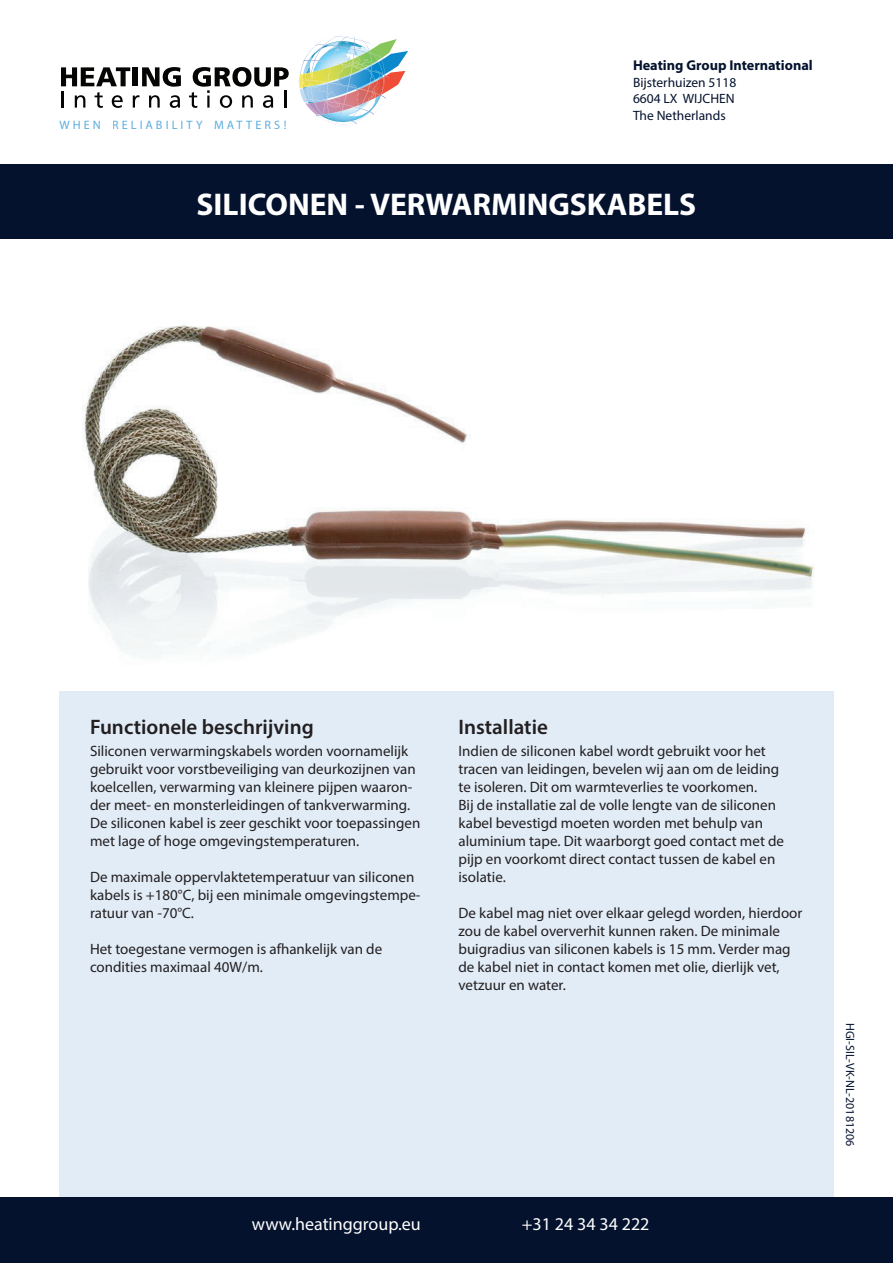
<style>
.page{position:relative;width:893px;height:1263px;background:#fff}
.page>*{position:absolute;margin:0;border:0;box-sizing:border-box;transform-origin:0 0}
.t1{font:700 31.5px "Myriad Pro";color:#fff}
.t2{font:600 21px "Myriad Pro";color:#231f20}
.t3{font:18px "Myriad Pro";color:#fff}
.t4{font:15px/18px "Myriad Pro";color:#231f20}
.t5{font:700 14.25px "Myriad Pro";color:#04122e}
.t6{font:13.5px/16.5px "Myriad Pro";color:#04122e}
.t7{font:12.15px "Myriad Pro";letter-spacing:.255em;color:#5caee0}
.t8{font:12px "Myriad Pro";color:#04122e}
.s1{font-size:12.3px}
</style>
<div class="page">
<img style="left:59px;top:325px;width:775px;height:367px">
<div style="left:59px;top:692px;width:775px;height:508px;background:#e1ecf7"></div>
<div style="left:0;top:1197px;width:893px;height:66px;background:#04122e"></div>
<div style="left:0;top:164px;width:893px;height:75px;background:#04122e"></div>
<svg style="left:299px;top:36px;width:109px;height:82px"></svg>
<img style="left:307px;top:76px;width:82px;height:39px">
<svg style="left:61px;top:67px;width:69px;height:19px"></svg>
<div style="left:133px;top:67px;width:5px;height:19px;background:#050504"></div>
<svg style="left:142px;top:67px;width:39px;height:20px"></svg>
<hr style="left:61px;top:91px;width:3px;height:17px;background:#050504">
<svg style="left:75px;top:95px;width:10px;height:13px"></svg>
<svg style="left:95px;top:92px;width:8px;height:16px"></svg>
<svg style="left:112px;top:95px;width:11px;height:13px"></svg>
<svg style="left:133px;top:95px;width:6px;height:13px"></svg>
<svg style="left:149px;top:95px;width:11px;height:13px"></svg>
<svg style="left:170px;top:95px;width:10px;height:13px"></svg>
<svg style="left:189px;top:67px;width:100px;height:41px"></svg>
<p class="t7" style="left:59px;top:117px;width:229px">WHEN RELIABILITY MATTERS<span class="s1">!</span></p>
<p class="t5" style="left:633px;top:56px;width:181px">Heating Group International</p>
<p class="t6" style="left:633px;top:74px;width:105px">Bijsterhuizen 5118<br>6604 LX WIJCHEN<br>The Netherlands</p>
<h1 class="t1" style="left:197px;top:184px;width:501px">SILICONEN - VERWARMINGSKABELS</h1>
<h2 class="t2" style="left:90px;top:713px;width:225px">Functionele beschrijving</h2>
<p class="t4" style="left:90px;top:742px;width:332px">Siliconen verwarmingskabels worden voornamelijk gebruikt voor vorstbeveiliging van deurkozijnen van koelcellen, verwarming van kleinere pijpen waaron&shy;der meet- en monsterleidingen of tankverwarming.<br>De siliconen kabel is zeer geschikt voor toepassingen met lage of hoge omgevingstemperaturen.</p>
<p class="t4" style="left:90px;top:868px;width:332px">De maximale oppervlaktetemperatuur van siliconen kabels is +180°C, bij een minimale omgevingstempe&shy;ratuur van -70°C.</p>
<p class="t4" style="left:90px;top:940px;width:294px">Het toegestane vermogen is afhankelijk van de condities maximaal 40W/m.</p>
<h2 class="t2" style="left:458px;top:713px;width:91px">Installatie</h2>
<p class="t4" style="left:458px;top:742px;width:327px">Indien de siliconen kabel wordt gebruikt voor het tracen van leidingen, bevelen wij aan om de leiding te isoleren. Dit om warmteverlies te voorkomen.<br>Bij de installatie zal de volle lengte van de siliconen kabel bevestigd moeten worden met behulp van aluminium tape. Dit waarborgt goed contact met de pijp en voorkomt direct contact tussen de kabel en isolatie.</p>
<p class="t4" style="left:458px;top:904px;width:345px">De kabel mag niet over elkaar gelegd worden, hierdoor zou de kabel oververhit kunnen raken. De minimale buigradius van siliconen kabels is 15 mm. Verder mag de kabel niet in contact komen met olie, dierlijk vet, vetzuur en water.</p>
<p class="t3" style="left:252px;top:1213px;width:170px">www.heatinggroup.eu</p>
<p class="t3" style="left:522px;top:1213px;width:129px">+31 24 34 34 222</p>
<p class="t8" style="left:857px;top:1023px;width:125px;rotate:90deg">HGI-SIL-VK-NL-20181206</p>
</div>
